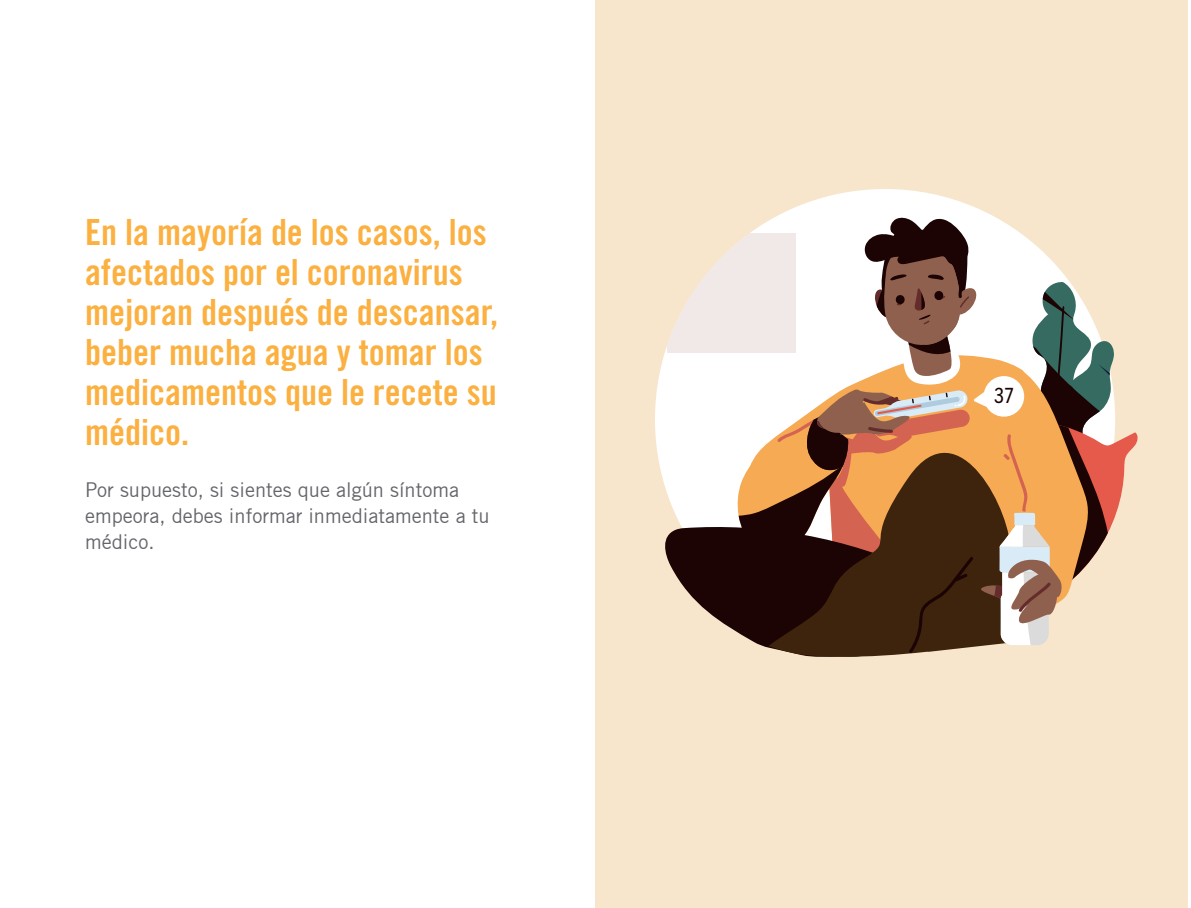
<style>
.page{position:relative;width:1191px;height:908px;background:#fff}
.page>*{position:absolute;margin:0;border:0;box-sizing:border-box;transform-origin:0 0}
.titulos{font:36px/40px "Trade Gothic Bold Cond Twenty";color:#fbb03f}
.t1{font:condensed 21px "Trade Gothic Next LT Pro";color:#1c0404}
.text{font:20px/26px "Trade Gothic";color:#63656a}
</style>
<div class="page">
<div style="left:595px;top:0;width:593px;height:907px;background:#f7e6cc"></div>
<div style="left:655px;top:189px;width:460px;height:460px;background:#fff;border-radius:50%"></div>
<svg style="left:660px;top:217px;width:478px;height:440px"></svg>
<p class="titulos" style="left:85px;top:211px;width:415px">En la mayoría de los casos, los afectados por el coronavirus mejoran después de descansar, beber mucha agua y tomar los medicamentos que le recete su médico.</p>
<p class="text" style="left:85px;top:476px;width:406px">Por supuesto, si sientes que algún síntoma empeora, debes informar inmediatamente a tu médico.</p>
<p class="t1" style="left:994px;top:381px;width:22px">37</p>
</div>
